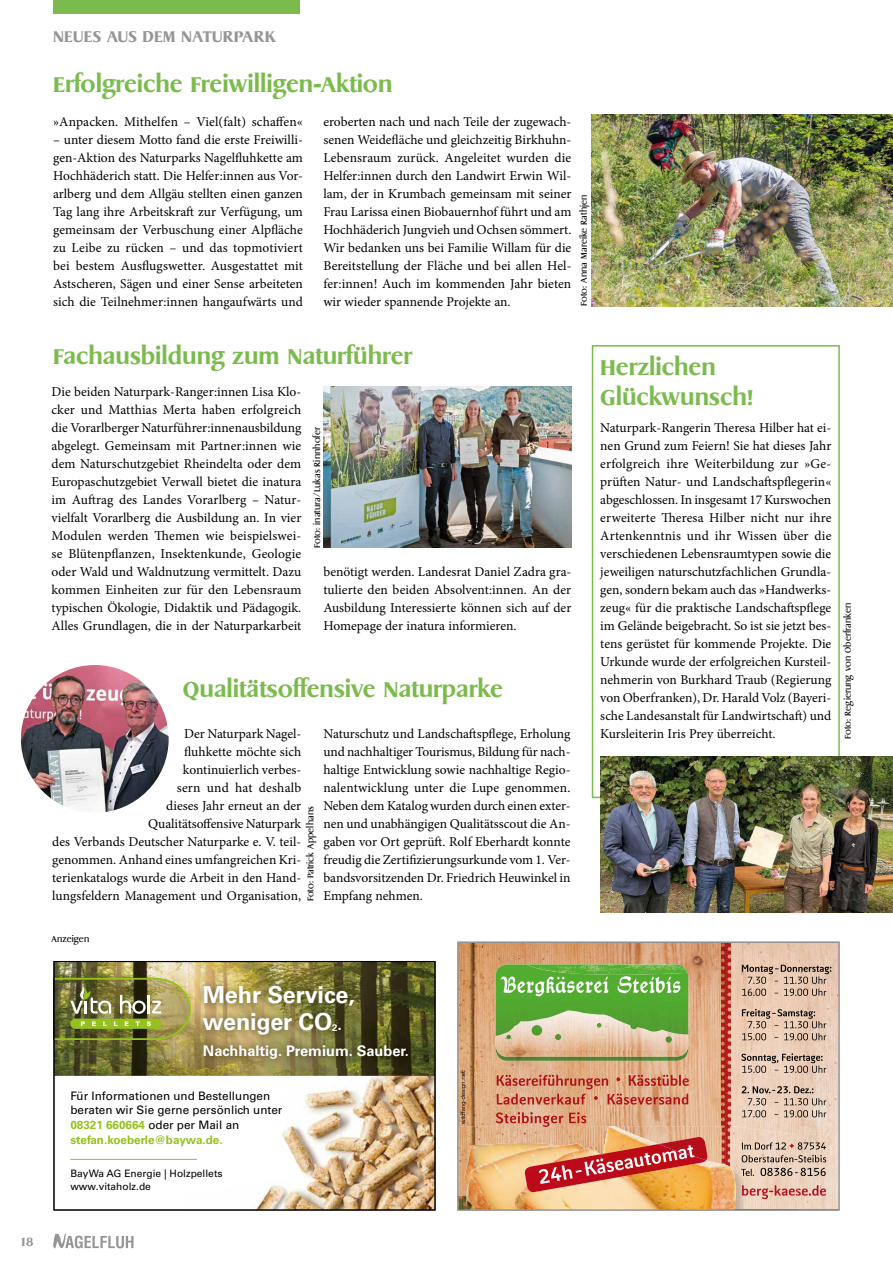
<style>
.page{position:relative;width:893px;height:1263px;background:#fff}
.page>*{position:absolute;margin:0;border:0;box-sizing:border-box;transform-origin:0 0}
.t1{font:27px/30px "Dragon Serial Xbold";color:#7bbb4d}
.t2{font:700 23.4px/26.5px "Univers";letter-spacing:-.005em;color:#fff}
.t3{font:19.5px "Dragon Serial Xbold";letter-spacing:.005em;color:#979696}
.t4{font:15px "Dragon Serial Xbold";color:#979696}
.t5{font:700 14.55px "Univers";color:#fff}
.t6{font:13.5px/18px "Minion Pro";color:#000;text-align:justify}
.t7{font:11.7px/14.5px "Univers";color:#000}
.t8{font:10.5px "Dragon Serial";letter-spacing:.01em;color:#000}
.t9{font:10.2px/13.2px "Univers";color:#000}
.t10{font:700 9.45px "Univers";color:#fff}
.s1{font-weight:700;color:#95c11f}
</style>
<div class="page">
<div style="left:53px;top:0;width:247px;height:13px;background:#7bbb4d"></div>
<svg style="left:53px;top:1233px;width:81px;height:15px"></svg>
<div style="left:592px;top:345px;width:248px;height:453px;background:#fff;border:2px solid #7bbb4d"></div>
<img style="left:591px;top:115px;width:302px;height:191px">
<img style="left:460px;top:944px;width:270px;height:182px">
<img style="left:730px;top:944px;width:107px;height:264px">
<img style="left:496px;top:1036px;width:192px;height:25px">
<img style="left:496px;top:1045px;width:192px;height:5px">
<svg style="left:506px;top:1036px;width:5px;height:3px"></svg>
<svg style="left:555px;top:1036px;width:6px;height:4px"></svg>
<img style="left:496px;top:964px;width:192px;height:72px">
<svg style="left:665px;top:1036px;width:7px;height:7px"></svg>
<img style="left:527px;top:964px;width:161px;height:11px">
<img style="left:497px;top:1075px;width:115px;height:14px">
<svg style="left:616px;top:1077px;width:4px;height:4px"></svg>
<img style="left:622px;top:1075px;width:67px;height:11px">
<img style="left:497px;top:1093px;width:92px;height:11px">
<svg style="left:594px;top:1096px;width:4px;height:4px"></svg>
<img style="left:600px;top:1093px;width:88px;height:11px">
<img style="left:496px;top:1112px;width:90px;height:14px">
<img style="left:798px;top:1142px;width:28px;height:8px">
<img style="left:797px;top:1155px;width:29px;height:7px">
<img style="left:797px;top:1168px;width:29px;height:8px">
<img style="left:797px;top:1185px;width:29px;height:14px">
<img style="left:742px;top:965px;width:90px;height:9px">
<img style="left:741px;top:976px;width:85px;height:8px">
<img style="left:741px;top:988px;width:85px;height:8px">
<img style="left:742px;top:1009px;width:73px;height:10px">
<img style="left:741px;top:1021px;width:85px;height:7px">
<img style="left:741px;top:1033px;width:85px;height:7px">
<img style="left:741px;top:1053px;width:38px;height:10px">
<img style="left:782px;top:1053px;width:41px;height:10px">
<img style="left:741px;top:1065px;width:85px;height:8px">
<img style="left:742px;top:1086px;width:71px;height:7px">
<img style="left:741px;top:1098px;width:85px;height:7px">
<img style="left:741px;top:1110px;width:85px;height:7px">
<img style="left:736px;top:1126px;width:61px;height:82px">
<img style="left:742px;top:1142px;width:44px;height:8px">
<svg style="left:789px;top:1143px;width:5px;height:5px"></svg>
<img style="left:742px;top:1155px;width:55px;height:7px">
<svg style="left:741px;top:1168px;width:13px;height:8px"></svg>
<img style="left:754px;top:1168px;width:43px;height:8px">
<img style="left:742px;top:1185px;width:55px;height:14px">
<svg style="left:460px;top:1196px;width:5px;height:12px"></svg>
<img style="left:465px;top:1126px;width:271px;height:82px">
<img style="left:601px;top:1137px;width:107px;height:23px">
<img style="left:524px;top:1144px;width:182px;height:48px">
<svg style="left:539px;top:1145px;width:155px;height:39px"></svg>
<img style="left:461px;top:1070px;width:5px;height:54px">
<div style="left:457px;top:941px;width:383px;height:270px;border:2px solid #979696"></div>
<img style="left:255px;top:1076px;width:178px;height:132px">
<img style="left:56px;top:963px;width:377px;height:113px">
<img style="left:56px;top:977px;width:299px;height:220px">
<img style="left:195px;top:977px;width:221px;height:91px">
<div style="left:54px;top:961px;width:381px;height:249px;border:1px solid #000"></div>
<img style="left:21px;top:665px;width:148px;height:148px;border-radius:74px">
<img style="left:600px;top:756px;width:293px;height:156px">
<img style="left:323px;top:386px;width:248px;height:161px">
<h3 class="t3" style="left:53px;top:24px;width:224px">NEUES AUS DEM NATURPARK</h3>
<h1 class="t1" style="left:53px;top:68px;width:341px">Erfolgreiche Freiwilligen-Aktion</h1>
<p class="t6" style="left:53px;top:113px;width:251px">»Anpacken. Mithelfen – Viel(falt) schaffen«</p>
<p class="t6" style="left:53px;top:131px;width:251px">– unter diesem Motto fand die erste Freiwilli&shy;gen-Aktion des Naturparks Nagelfluhkette am Hochhäderich statt. Die Helfer:innen aus Vor&shy;arlberg und dem Allgäu stellten einen ganzen Tag lang ihre Arbeitskraft zur Verfügung, um gemeinsam der Verbuschung einer Alpfläche zu Leibe zu rücken – und das topmotiviert bei bestem Ausflugswetter. Ausgestattet mit Astscheren, Sägen und einer Sense arbeiteten sich die Teilnehmer:innen hangaufwärts und</p>
<p class="t6" style="left:323px;top:113px;width:250px">eroberten nach und nach Teile der zugewach&shy;senen Weidefläche und gleichzeitig Birkhuhn-Lebensraum zurück. Angeleitet wurden die Helfer:innen durch den Landwirt Erwin Wil&shy;lam, der in Krumbach gemeinsam mit seiner Frau Larissa einen Biobauernhof führt und am Hochhäderich Jungvieh und Ochsen sömmert.<br>Wir bedanken uns bei Familie Willam für die Bereitstellung der Fläche und bei allen Hel&shy;fer:innen! Auch im kommenden Jahr bieten wir wieder spannende Projekte an.</p>
<p class="t8" style="left:577px;top:306px;width:113px;rotate:-90deg">Foto: Anna Mareike Rathjen</p>
<h1 class="t1" style="left:53px;top:340px;width:361px">Fachausbildung zum Naturführer</h1>
<p class="t6" style="left:52px;top:383px;width:251px">Die beiden Naturpark-Ranger:innen Lisa Klo&shy;cker und Matthias Merta haben erfolgreich die Vorarlberger Naturführer:innenausbildung abgelegt. Gemeinsam mit Partner:innen wie dem Naturschutzgebiet Rheindelta oder dem Europaschutzgebiet Verwall bietet die inatura im Auftrag des Landes Vorarlberg – Natur&shy;vielfalt Vorarlberg die Ausbildung an. In vier Modulen werden Themen wie beispielswei&shy;se Blütenpflanzen, Insektenkunde, Geologie oder Wald und Waldnutzung vermittelt. Dazu kommen Einheiten zur für den Lebensraum typischen Ökologie, Didaktik und Pädagogik.<br>Alles Grundlagen, die in der Naturparkarbeit</p>
<p class="t8" style="left:311px;top:548px;width:122px;rotate:-90deg">Foto: inatura/Lukas Rinnhofer</p>
<p class="t6" style="left:323px;top:563px;width:250px">benötigt werden. Landesrat Daniel Zadra gra&shy;tulierte den beiden Absolvent:innen. An der Ausbildung Interessierte können sich auf der Homepage der inatura informieren.</p>
<h1 class="t1" style="left:183px;top:673px;width:321px">Qualitätsoffensive Naturparke</h1>
<p class="t6" style="left:52px;top:725px;width:251px;text-align:right">Der Naturpark Nagel-<br>fluhkette möchte sich<br>kontinuierlich verbes-<br>sern und hat deshalb<br>dieses Jahr erneut an der<br>Qualitätsoffensive Naturpark<br>des Verbands Deutscher Naturparke e. V. teil&shy;genommen. Anhand eines umfangreichen Kri&shy;terienkatalogs wurde die Arbeit in den Hand&shy;lungsfeldern Management und Organisation,</p>
<p class="t6" style="left:323px;top:725px;width:249px">Naturschutz und Landschaftspflege, Erholung und nachhaltiger Tourismus, Bildung für nach&shy;haltige Entwicklung sowie nachhaltige Regio&shy;nalentwicklung unter die Lupe genommen.<br>Neben dem Katalog wurden durch einen exter&shy;nen und unabhängigen Qualitätsscout die An&shy;gaben vor Ort geprüft. Rolf Eberhardt konnte freudig die Zertifizierungsurkunde vom 1. Ver&shy;bandsvorsitzenden Dr. Friedrich Heuwinkel in Empfang nehmen.</p>
<p class="t8" style="left:304px;top:901px;width:96px;rotate:-90deg">Foto: Patrick Appelhans</p>
<p class="t8" style="left:52px;top:932px;width:39px">Anzeigen</p>
<h1 class="t1" style="left:600px;top:351px;width:155px">Herzlichen<br>Glückwunsch!</h1>
<p class="t6" style="left:600px;top:419px;width:233px">Naturpark-Rangerin Theresa Hilber hat ei&shy;nen Grund zum Feiern! Sie hat dieses Jahr erfolgreich ihre Weiterbildung zur »Ge&shy;prüften Natur- und Landschaftspflegerin« abgeschlossen. In insgesamt 17 Kurswochen erweiterte Theresa Hilber nicht nur ihre Artenkenntnis und ihr Wissen über die verschiedenen Lebensraumtypen sowie die jeweiligen naturschutzfachlichen Grundla&shy;gen, sondern bekam auch das »Handwerks&shy;zeug« für die praktische Landschaftspflege im Gelände beigebracht. So ist sie jetzt bes&shy;tens gerüstet für kommende Projekte. Die Urkunde wurde der erfolgreichen Kursteil&shy;nehmerin von Burkhard Traub (Regierung von Oberfranken), Dr. Harald Volz (Bayeri&shy;sche Landesanstalt für Landwirtschaft) und Kursleiterin Iris Prey überreicht.</p>
<p class="t8" style="left:841px;top:739px;width:137px;rotate:-90deg">Foto: Regierung von Oberfranken</p>
<h2 class="t2" style="left:203px;top:982px;width:153px">Mehr Service, weniger CO</h2>
<p class="t10" style="left:332px;top:1022px;width:11px">2<sup>.</sup></p>
<p class="t5" style="left:203px;top:1043px;width:207px">Nachhaltig. Premium. Sauber.</p>
<p class="t7" style="left:70px;top:1088px;width:214px">Für Informationen und Bestellungen beraten wir Sie gerne persönlich unter <span class="s1">08321 660664</span> oder per Mail an <span class="s1">stefan.koeberle@baywa.de.</span></p>
<p class="t9" style="left:70px;top:1166px;width:154px">BayWa AG Energie | Holzpellets www.vitaholz.de</p>
<p class="t4" style="left:20px;top:1232px;width:15px">18</p>
</div>
